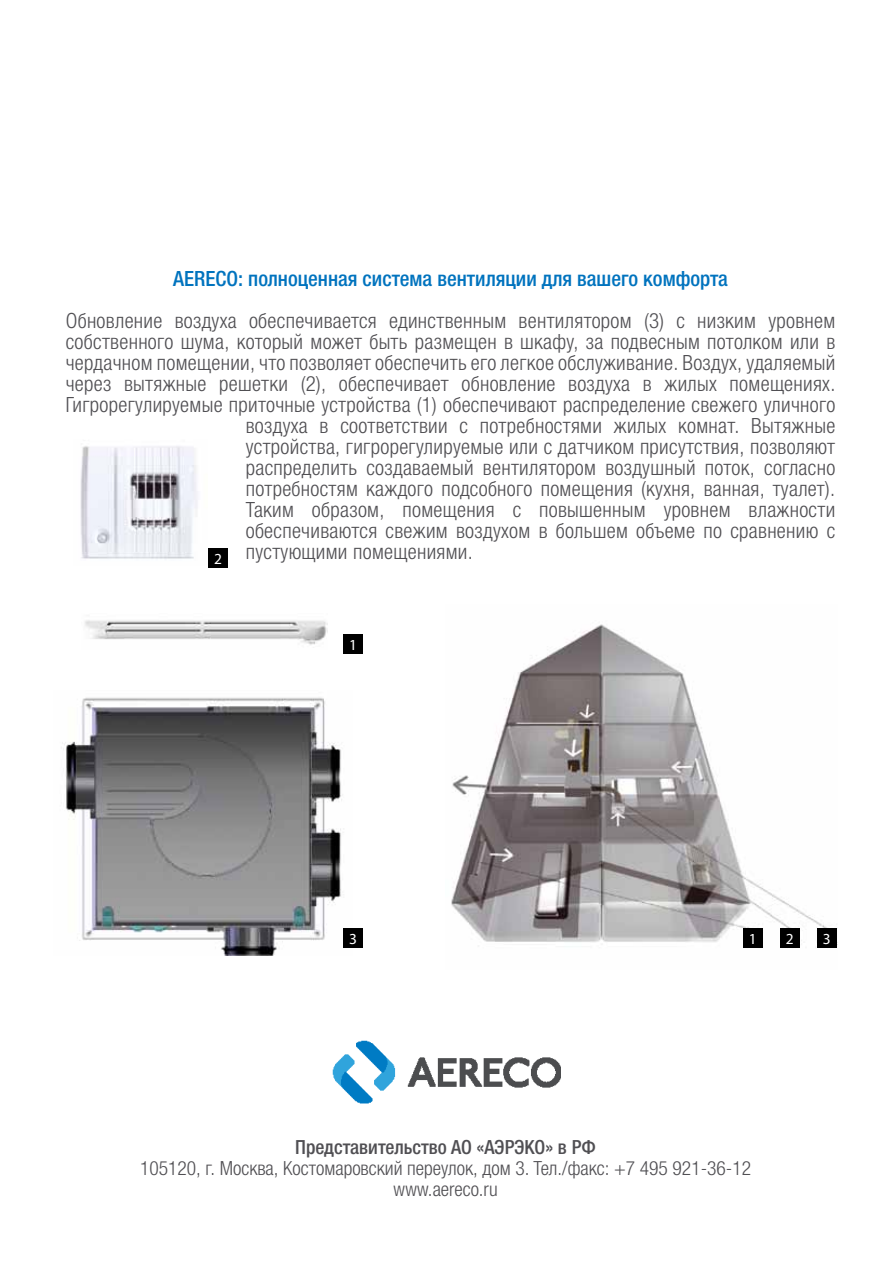
<style>
.page{position:relative;width:893px;height:1263px;background:#fff}
.page>*{position:absolute;margin:0;border:0;box-sizing:border-box;transform-origin:0 0}
.t1{font:300 condensed 21px "Helvetica Neue LTW1 G";letter-spacing:.015em;color:#504f53}
.t2{font:500 condensed 21px "Helvetica Neue LTW1 G";color:#0073be}
.t3{font:300 condensed 19.5px/21px "Helvetica Neue LTW1 G";color:#504f53;text-align:center}
.t4{font:500 condensed 19.5px "Helvetica Neue LTW1 G";color:#504f53}
.t5{font:15.45px "Myriad Pro";color:#fff}
</style>
<div class="page">
<img style="left:80px;top:446px;width:118px;height:113px">
<img style="left:85px;top:620px;width:242px;height:25px">
<img style="left:451px;top:624px;width:386px;height:324px">
<img style="left:62px;top:697px;width:291px;height:259px">
<div style="left:344px;top:634px;width:19px;height:19px;background:#000"></div>
<div style="left:344px;top:929px;width:19px;height:19px;background:#000"></div>
<div style="left:209px;top:548px;width:19px;height:19px;background:#000"></div>
<div style="left:743px;top:929px;width:19px;height:19px;background:#000"></div>
<div style="left:780px;top:929px;width:19px;height:19px;background:#000"></div>
<div style="left:817px;top:929px;width:19px;height:19px;background:#000"></div>
<img style="left:333px;top:1041px;width:227px;height:63px">
<p class="t2" style="left:173px;top:266px;width:556px">AERECO: полноценная система вентиляции для вашего комфорта</p>
<p class="t1" style="left:66px;top:308px;width:771px">Обновление воздуха обеспечивается единственным вентилятором (3) с низким уровнем</p>
<p class="t1" style="left:66px;top:329px;width:771px">собственного шума, который может быть размещен в шкафу, за подвесным потолком или в</p>
<p class="t1" style="left:66px;top:350px;width:771px">чердачном помещении, что позволяет обеспечить его легкое обслуживание. Воздух, удаляемый</p>
<p class="t1" style="left:66px;top:371px;width:771px">через вытяжные решетки (2), обеспечивает обновление воздуха в жилых помещениях.</p>
<p class="t1" style="left:66px;top:392px;width:771px">Гигрорегулируемые приточные устройства (1) обеспечивают распределение свежего уличного</p>
<p class="t1" style="left:246px;top:413px;width:591px">воздуха в соответствии с потребностями жилых комнат. Вытяжные</p>
<p class="t1" style="left:246px;top:434px;width:591px">устройства, гигрорегулируемые или с датчиком присутствия, позволяют</p>
<p class="t1" style="left:246px;top:455px;width:591px">распределить создаваемый вентилятором воздушный поток, согласно</p>
<p class="t1" style="left:246px;top:476px;width:591px">потребностям каждого подсобного помещения (кухня, ванная, туалет).</p>
<p class="t1" style="left:246px;top:497px;width:591px">Таким образом, помещения с повышенным уровнем влажности</p>
<p class="t1" style="left:246px;top:518px;width:591px">обеспечиваются свежим воздухом в большем объеме по сравнению с</p>
<p class="t1" style="left:246px;top:539px;width:229px">пустующими помещениями.</p>
<p class="t5" style="left:214px;top:550px;width:9px">2</p>
<p class="t5" style="left:349px;top:636px;width:9px">1</p>
<p class="t5" style="left:349px;top:930px;width:9px">3</p>
<p class="t5" style="left:749px;top:930px;width:9px">1</p>
<p class="t5" style="left:786px;top:930px;width:9px">2</p>
<p class="t5" style="left:823px;top:930px;width:9px">3</p>
<p class="t4" style="left:295px;top:1135px;width:302px">Представительство АО «АЭРЭКО» в РФ</p>
<p class="t3" style="left:140px;top:1157px;width:613px">105120, г. Москва, Костомаровский переулок, дом 3. Тел./факс: +7 495 921-36-12 www.aereco.ru</p>
</div>
